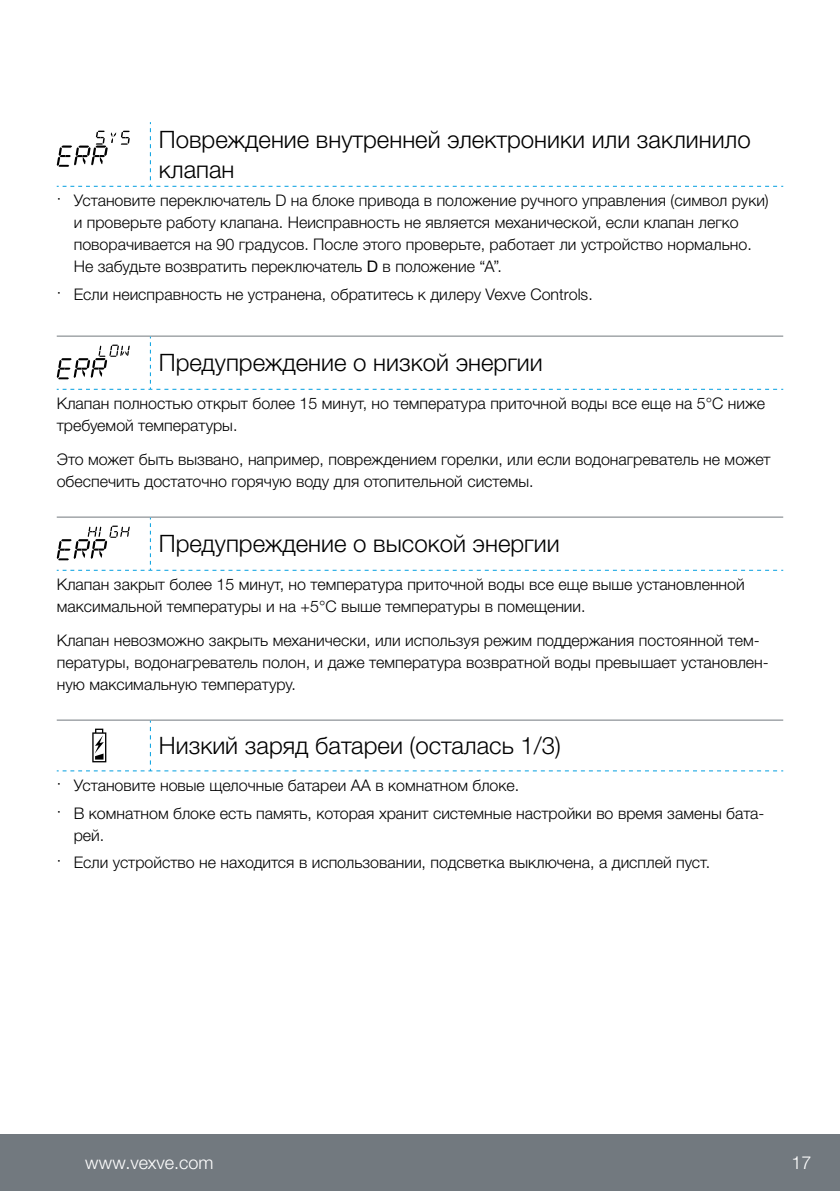
<style>
.page{position:relative;width:840px;height:1191px;background:#fff}
.page>*{position:absolute;margin:0;border:0;box-sizing:border-box;transform-origin:0 0}
.t1{font:300 24px/30px "Helvetica Neue LTW1 G";color:#000}
.t2{font:300 18px "Helvetica Neue LTW1 G";color:#fff}
.t3{font:300 16px/22px "Helvetica Neue LTW1 G";color:#000}
.s1{font-weight:400}
</style>
<div class="page">
<hr style="left:57px;top:719px;width:93px;height:1px;background:#72797f">
<hr style="left:150px;top:719px;width:632px;height:1px;background:#72797f">
<hr style="left:57px;top:335px;width:93px;height:1px;background:#72797e">
<hr style="left:150px;top:335px;width:632px;height:1px;background:#72797e">
<hr style="left:57px;top:516px;width:93px;height:1px;background:#72797e">
<hr style="left:150px;top:516px;width:632px;height:1px;background:#72797e">
<svg style="left:57px;top:122px;width:725px;height:65px"></svg>
<svg style="left:57px;top:336px;width:725px;height:54px"></svg>
<svg style="left:57px;top:517px;width:725px;height:54px"></svg>
<svg style="left:57px;top:720px;width:725px;height:51px"></svg>
<div style="left:0;top:1134px;width:839px;height:57px;background:#72797f"></div>
<h1 class="t1" style="left:159px;top:124px;width:593px">Повреждение внутренней электроники или заклинило клапан</h1>
<p class="t3" style="left:74px;top:189px;width:696px;text-indent:-17px">· Установите переключатель D на блоке привода в положение ручного управления (символ руки) и проверьте работу клапана. Неисправность не является механической, если клапан легко поворачивается на 90 градусов. После этого проверьте, работает ли устройство нормально.<br>Не забудьте возвратить переключатель <span class="s1">D</span> в положение “A”.</p>
<p class="t3" style="left:57px;top:283px;width:537px">· Если неисправность не устранена, обратитесь к дилеру Vexve Controls.</p>
<h1 class="t1" style="left:159px;top:348px;width:385px">Предупреждение о низкой энергии</h1>
<p class="t3" style="left:57px;top:392px;width:709px">Клапан полностью открыт более 15 минут, но температура приточной воды все еще на 5°C ниже требуемой температуры.</p>
<p class="t3" style="left:57px;top:448px;width:715px">Это может быть вызвано, например, повреждением горелки, или если водонагреватель не может обеспечить достаточно горячую воду для отопительной системы.</p>
<h1 class="t1" style="left:159px;top:528px;width:402px">Предупреждение о высокой энергии</h1>
<p class="t3" style="left:57px;top:573px;width:689px">Клапан закрыт более 15 минут, но температура приточной воды все еще выше установленной максимальной температуры и на +5°C выше температуры в помещении.</p>
<p class="t3" style="left:57px;top:629px;width:713px">Клапан невозможно закрыть механически, или используя режим поддержания постоянной тем&shy;пературы, водонагреватель полон, и даже температура возвратной воды превышает установлен&shy;ную максимальную температуру.</p>
<h1 class="t1" style="left:159px;top:730px;width:403px">Низкий заряд батареи (осталась 1/3)</h1>
<p class="t3" style="left:57px;top:771px;width:708px;line-height:27.6px">· Установите новые щелочные батареи AA в комнатном блоке.<br>· В комнатном блоке есть память, которая хранит системные настройки во время замены бата-</p>
<p class="t3" style="left:57px;top:821px;width:654px;line-height:27.6px;text-indent:17px">рей.<br>· Если устройство не находится в использовании, подсветка выключена, а дисплей пуст.</p>
<p class="t2" style="left:85px;top:1151px;width:130px">www.vexve.com</p>
<p class="t2" style="left:791px;top:1151px;width:22px">17</p>
</div>
